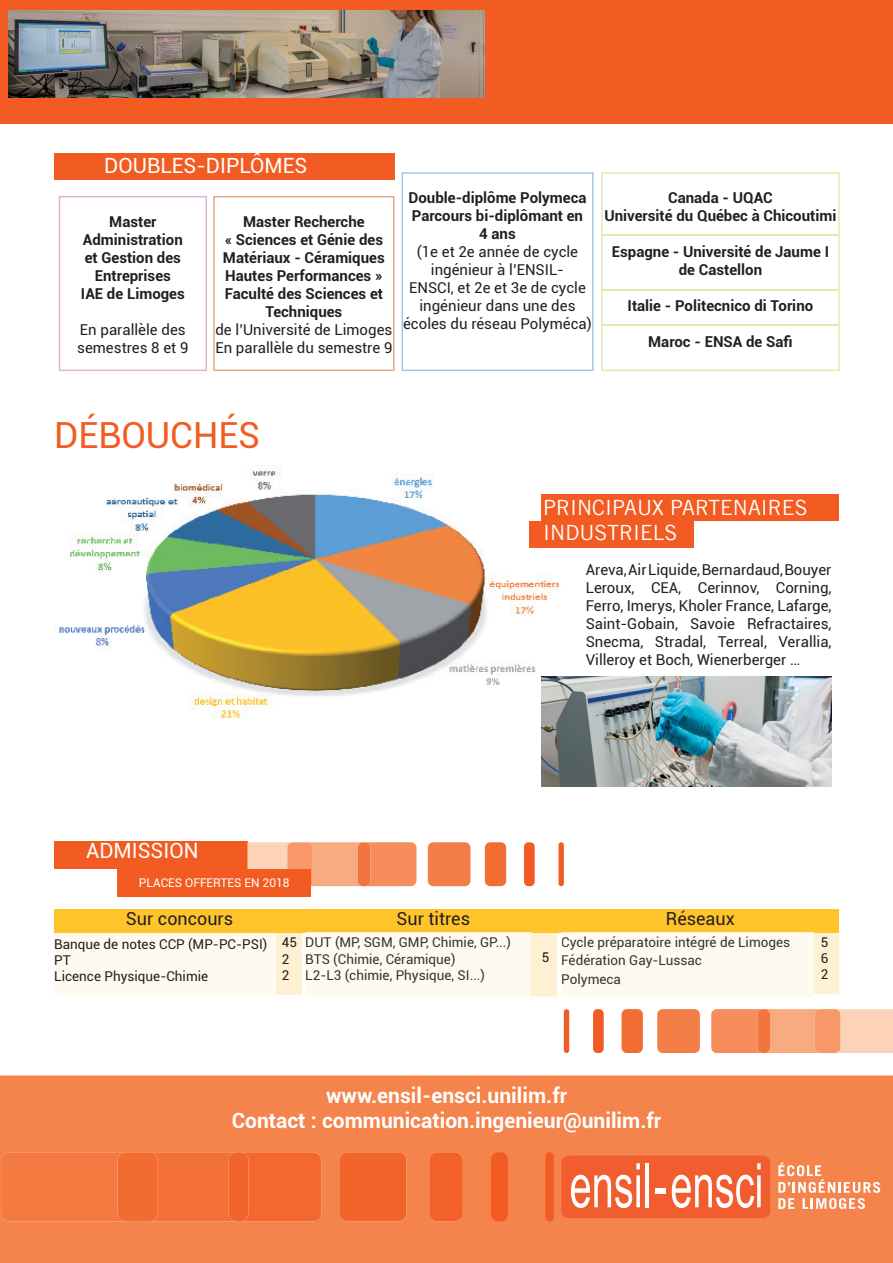
<style>
.page{position:relative;width:893px;height:1263px;background:#fff}
.page>*{position:absolute;margin:0;border:0;box-sizing:border-box;transform-origin:0 0}
.t1{font:36px "Roboto";color:#f25b21}
.t2{font:700 21px/25.2px "Roboto";color:#fff;text-align:center}
.t3{font:21px/25.2px "Trade Gothic LT";color:#fff}
.t4{font:21px "Roboto";color:#fff}
.t5{font:18px "Roboto";color:#231f20}
.t6{font:15px/18px "Roboto";color:#231f20}
.t7{font:700 15px/18px "Roboto";color:#231f20;text-align:center}
.t8{font:13.5px/16.2px "Roboto";color:#363332}
.t9{font:13.5px/16.2px "Roboto";color:#231f20}
.t10{font:12px "Roboto";color:#fff}
</style>
<div class="page">
<div style="left:54px;top:932px;width:222px;height:63px;background:#fefaef"></div>
<div style="left:276px;top:933px;width:26px;height:62px;background:#fef1d3"></div>
<div style="left:54px;top:909px;width:785px;height:23px;background:#fec42a"></div>
<div style="left:54px;top:841px;width:193px;height:28px;background:#f25b21"></div>
<img style="left:58px;top:470px;width:509px;height:252px">
<div style="left:0;top:1075px;width:893px;height:188px;background:#f5834c"></div>
<div style="left:0;top:0;width:893px;height:123px;background:#f25b21"></div>
<img style="left:9px;top:11px;width:475px;height:86px">
<svg style="left:778px;top:1162px;width:102px;height:47px;background:#f7a177"></svg>
<svg style="left:561px;top:1155px;width:209px;height:63px;background:#f37b55"></svg>
<img style="left:542px;top:676px;width:289px;height:110px">
<div style="left:529px;top:521px;width:164px;height:26px;background:#f25b21"></div>
<div style="left:542px;top:494px;width:297px;height:27px;background:#f25b21"></div>
<div style="left:339px;top:1152px;width:67px;height:69px;background:#f2652a"></div>
<svg style="left:1px;top:1152px;width:320px;height:69px;background:#f37239"></svg>
<div style="left:118px;top:1152px;width:40px;height:69px;background:#f26b31;border-radius:8px"></div>
<div style="left:429px;top:1152px;width:34px;height:69px;background:#f26127;border-radius:8px"></div>
<div style="left:491px;top:1152px;width:17px;height:69px;background:#f25c24;border-radius:7px"></div>
<div style="left:545px;top:1152px;width:9px;height:69px;background:#f25c24;border-radius:4px"></div>
<div style="left:657px;top:1009px;width:43px;height:44px;background:#f47e47;border-radius:5px"></div>
<svg style="left:711px;top:1009px;width:182px;height:44px;background:#f8ab84"></svg>
<div style="left:815px;top:1009px;width:25px;height:44px;background:#f89869;border-radius:5px"></div>
<div style="left:621px;top:1009px;width:22px;height:44px;background:#f26d34;border-radius:5px"></div>
<div style="left:593px;top:1009px;width:11px;height:44px;background:#f25c24;border-radius:4px"></div>
<div style="left:564px;top:1009px;width:5px;height:44px;background:#f25c24;border-radius:3px"></div>
<div style="left:402px;top:48px;width:17px;height:10px;background:#979da8"></div>
<div style="left:428px;top:842px;width:42px;height:44px;background:#f47e47;border-radius:5px"></div>
<svg style="left:247px;top:842px;width:169px;height:44px;background:#f7a378"></svg>
<div style="left:287px;top:842px;width:26px;height:44px;background:#f89869;border-radius:5px"></div>
<div style="left:485px;top:842px;width:21px;height:44px;background:#f26d34;border-radius:5px"></div>
<div style="left:524px;top:842px;width:11px;height:44px;background:#f25c24;border-radius:4px"></div>
<div style="left:558px;top:842px;width:6px;height:44px;background:#f25c24;border-radius:3px"></div>
<svg style="left:59px;top:196px;width:148px;height:175px"></svg>
<svg style="left:213px;top:196px;width:181px;height:175px"></svg>
<svg style="left:401px;top:172px;width:192px;height:199px"></svg>
<svg style="left:601px;top:172px;width:239px;height:199px"></svg>
<hr style="left:602px;top:234px;width:237px;height:2px;background:#e3ebab">
<div style="left:54px;top:153px;width:340px;height:27px;background:#f25b21"></div>
<div style="left:117px;top:869px;width:193px;height:28px;background:#f25b21"></div>
<svg style="left:305px;top:932px;width:534px;height:64px"></svg>
<hr style="left:561px;top:932px;width:253px;height:1px;background:#fec32a">
<div style="left:562px;top:936px;width:228px;height:13px;background:#fefaef"></div>
<div style="left:562px;top:955px;width:139px;height:13px;background:#fefaef"></div>
<div style="left:562px;top:973px;width:59px;height:13px;background:#fefaef"></div>
<hr style="left:602px;top:289px;width:237px;height:2px;background:#e3ebab">
<hr style="left:601px;top:324px;width:237px;height:1px;background:#e3ebab">
<h2 class="t4" style="left:104px;top:151px;width:204px">DOUBLES-DIPLÔMES</h2>
<p class="t7" style="left:81px;top:212px;width:106px">Master<br>Administration et Gestion des<br>Entreprises<br>IAE de Limoges</p>
<p class="t6" style="left:77px;top:320px;width:113px">En parallèle des semestres 8 et 9</p>
<p class="t7" style="left:223px;top:212px;width:163px">Master Recherche<br>« Sciences et Génie des<br>Matériaux - Céramiques<br>Hautes Performances »<br>Faculté des Sciences et<br>Techniques</p>
<p class="t6" style="left:215px;top:320px;width:179px">de l’Université de Limoges<br>En parallèle du semestre 9</p>
<p class="t7" style="left:409px;top:188px;width:179px">Double-diplôme Polymeca<br>Parcours bi-diplômant en<br>4 ans</p>
<p class="t6" style="left:403px;top:242px;width:190px;text-align:center">(1e et 2e année de cycle ingénieur à l’ENSIL-<br>ENSCI, et 2e et 3e de cycle ingénieur dans une des écoles du réseau Polyméca)</p>
<p class="t7" style="left:604px;top:188px;width:233px">Canada - UQAC<br>Université du Québec à Chicoutimi</p>
<p class="t7" style="left:612px;top:242px;width:219px">Espagne - Université de Jaume I de Castellon</p>
<p class="t7" style="left:628px;top:296px;width:187px">Italie - Politecnico di Torino</p>
<p class="t7" style="left:648px;top:332px;width:146px">Maroc - ENSA de Safi</p>
<h1 class="t1" style="left:54px;top:410px;width:208px">DÉBOUCHÉS</h1>
<h2 class="t3" style="left:543px;top:494px;width:266px">PRINCIPAUX PARTENAIRES<br>INDUSTRIELS</h2>
<p class="t6" style="left:586px;top:560px;width:247px;text-align:justify">Areva, Air Liquide, Bernardaud, Bouyer Leroux, CEA, Cerinnov, Corning, Ferro, Imerys, Kholer France, Lafarge, Saint-Gobain, Savoie Refractaires, Snecma, Stradal, Terreal, Verallia, Villeroy et Boch, Wienerberger …</p>
<h2 class="t4" style="left:86px;top:836px;width:114px">ADMISSION</h2>
<p class="t10" style="left:139px;top:874px;width:152px">PLACES OFFERTES EN 2018</p>
<p class="t5" style="left:126px;top:905px;width:109px">Sur concours</p>
<p class="t9" style="left:54px;top:936px;width:215px">Banque de notes CCP (MP-PC-PSI)<br>PT<br>Licence Physique-Chimie</p>
<p class="t5" style="left:396px;top:905px;width:75px">Sur titres</p>
<p class="t5" style="left:666px;top:905px;width:70px">Réseaux</p>
<p class="t9" style="left:282px;top:934px;width:17px">45<br>2<br>2</p>
<p class="t8" style="left:305px;top:934px;width:207px">DUT (MP, SGM, GMP, Chimie, GP...)<br>BTS (Chimie, Céramique)<br>L2-L3 (chimie, Physique, SI...)</p>
<p class="t8" style="left:561px;top:932px;width:230px;line-height:18.5px">Cycle préparatoire intégré de Limoges<br>Fédération Gay-Lussac<br>Polymeca</p>
<p class="t9" style="left:542px;top:949px;width:9px">5</p>
<p class="t9" style="left:821px;top:933px;width:9px;text-align:justify">5<br>6<br>2</p>
<h2 class="t2" style="left:232px;top:1082px;width:431px">www.ensil-ensci.unilim.fr<br>Contact : communication.ingenieur@unilim.fr</h2>
</div>
